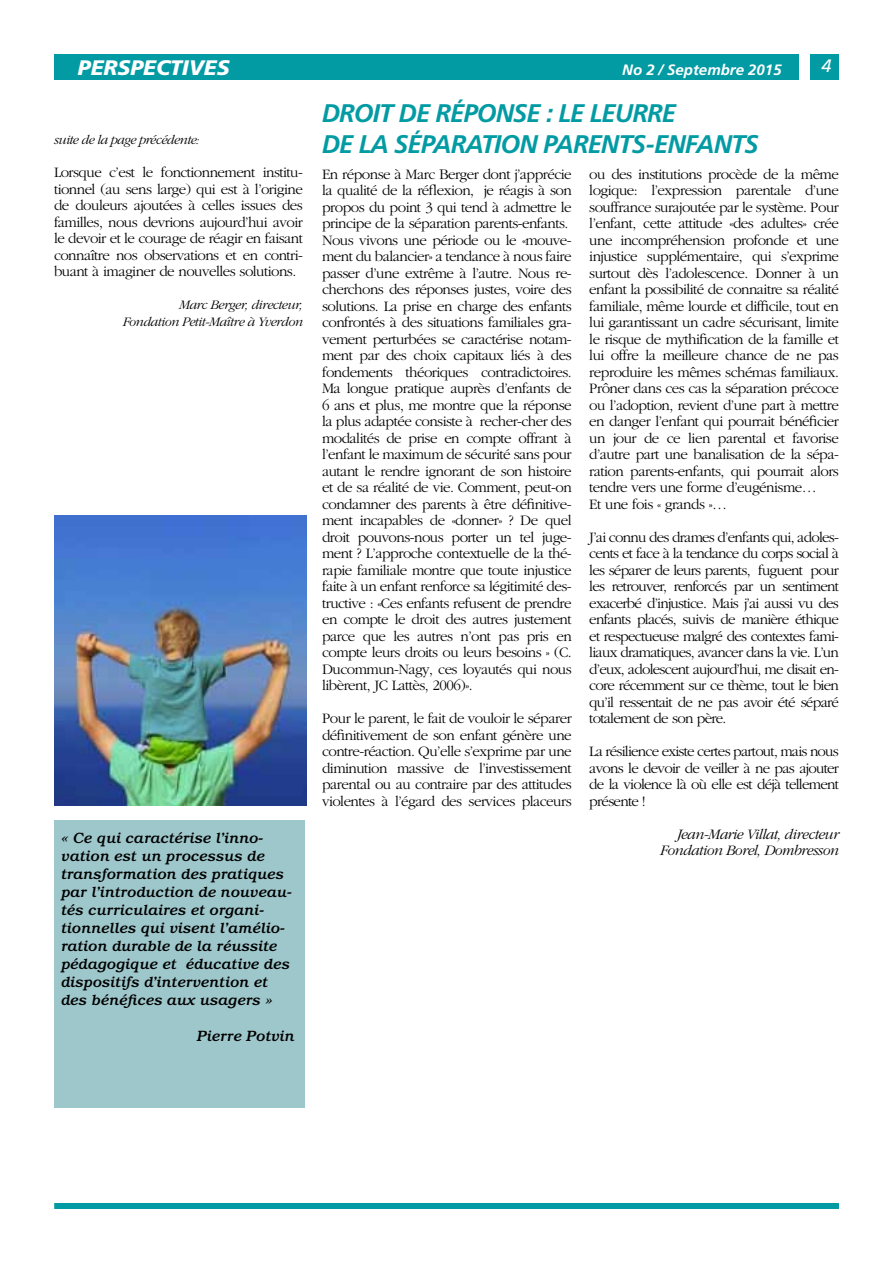
<style>
.page{position:relative;width:893px;height:1263px;background:#fff}
.page>*{position:absolute;margin:0;border:0;box-sizing:border-box;transform-origin:0 0}
.t1{font:italic 700 25.5px/30.6px "Frutiger";letter-spacing:-.035em;color:#039ba3}
.t2{font:italic 900 21px "Frutiger";color:#fff}
.t3{font:italic 18px "Frutiger";color:#fff}
.t4{font:300 15px/16.5px "Garamond";letter-spacing:-.035em;color:#000;text-align:justify}
.t5{font:italic 500 15px/18px "Bookman";color:#000}
.t6{font:italic 300 15px/16.5px "Garamond";letter-spacing:-.035em;color:#000;text-align:right}
.t7{font:italic 700 15px "Frutiger";color:#fff}
.t8{font:italic 300 13.5px/16.5px "Garamond";letter-spacing:-.035em;color:#000;text-align:right}
</style>
<div class="page">
<div style="left:54px;top:1203px;width:785px;height:6px;background:#039ba3"></div>
<div style="left:54px;top:54px;width:744px;height:25px;background:#039ba3"></div>
<div style="left:810px;top:54px;width:29px;height:25px;background:#039ba3"></div>
<img style="left:54px;top:516px;width:252px;height:290px">
<div style="left:54px;top:820px;width:251px;height:287px;background:#9ec7cb"></div>
<h2 class="t2" style="left:78px;top:55px;width:153px">PERSPECTIVES</h2>
<p class="t7" style="left:622px;top:61px;width:161px">NO 2 / SEPTEMBRE 2015</p>
<p class="t3" style="left:822px;top:56px;width:12px">4</p>
<p class="t8" style="left:54px;top:132px;width:147px">suite de la page précédente:</p>
<p class="t4" style="left:54px;top:164px;width:250px">Lorsque c’est le fonctionnement institu&shy;tionnel (au sens large) qui est à l’origine de douleurs ajoutées à celles issues des familles, nous devrions aujourd’hui avoir le devoir et le courage de réagir en faisant connaître nos observations et en contri&shy;buant à imaginer de nouvelles solutions.</p>
<p class="t8" style="left:123px;top:297px;width:182px">Marc Berger, directeur,<br>Fondation Petit-Maître à Yverdon</p>
<p class="t5" style="left:61px;top:828px;width:232px">« Ce qui caractérise l’inno&shy;vation est un processus de transformation des pratiques par l’introduction de nouveau&shy;tés curriculaires et organi&shy;tionnelles qui visent l’amélio&shy;ration durable de la réussite pédagogique et éducative des dispositifs d’intervention et des bénéfices aux usagers »</p>
<p class="t5" style="left:197px;top:1026px;width:99px">Pierre Potvin</p>
<h1 class="t1" style="left:322px;top:97px;width:187px">DROIT DE RÉPONSE</h1>
<h1 class="t1" style="left:322px;top:97px;width:438px;text-indent:224px">: LE LEURRE<br>DE LA SÉPARATION PARENTS-ENFANTS</h1>
<p class="t4" style="left:322px;top:166px;width:251px;text-align:left">En réponse à Marc Berger dont j’apprécie la qualité de la réflexion, je réagis à son propos du point 3 qui tend à admettre le principe de la séparation parents-enfants.<br>Nous vivons une période ou le «mouve&shy;ment du balancier» a tendance à nous faire passer d’une extrême à l’autre. Nous re&shy;cherchons des réponses justes, voire des solutions. La prise en charge des enfants confrontés à des situations familiales gra&shy;vement perturbées se caractérise notam&shy;ment par des choix capitaux liés à des fondements théoriques contradictoires.<br>Ma longue pratique auprès d’enfants de 6 ans et plus, me montre que la réponse la plus adaptée consiste à recher-cher des modalités de prise en compte offrant à l’enfant le maximum de sécurité sans pour autant le rendre ignorant de son histoire et de sa réalité de vie. Comment, peut-on condamner des parents à être définitive&shy;ment incapables de «donner» ? De quel droit pouvons-nous porter un tel juge&shy;ment ? L’approche contextuelle de la thé&shy;rapie familiale montre que toute injustice faite à un enfant renforce sa légitimité des&shy;tructive : «Ces enfants refusent de prendre en compte le droit des autres justement parce que les autres n’ont pas pris en compte leurs droits ou leurs besoins » (C.<br>Ducommun-Nagy, ces loyautés qui nous libèrent, JC Lattès, 2006)».</p>
<p class="t4" style="left:322px;top:710px;width:251px">Pour le parent, le fait de vouloir le séparer définitivement de son enfant génère une contre-réaction. Qu’elle s’exprime par une diminution massive de l’investissement parental ou au contraire par des attitudes violentes à l’égard des services placeurs</p>
<p class="t4" style="left:589px;top:166px;width:251px;text-align:left">ou des institutions procède de la même logique: l’expression parentale d’une souffrance surajoutée par le système. Pour l’enfant, cette attitude «des adultes» crée une incompréhension profonde et une injustice supplémentaire, qui s’exprime surtout dès l’adolescence. Donner à un enfant la possibilité de connaitre sa réalité familiale, même lourde et difficile, tout en lui garantissant un cadre sécurisant, limite le risque de mythification de la famille et lui offre la meilleure chance de ne pas reproduire les mêmes schémas familiaux.<br>Prôner dans ces cas la séparation précoce ou l’adoption, revient d’une part à mettre en danger l’enfant qui pourrait bénéficier un jour de ce lien parental et favorise d’autre part une banalisation de la sépa&shy;ration parents-enfants, qui pourrait alors tendre vers une forme d’eugénisme…<br>Et une fois « grands »…</p>
<p class="t4" style="left:589px;top:529px;width:251px">J’ai connu des drames d’enfants qui, adoles&shy;cents et face à la tendance du corps social à les séparer de leurs parents, fuguent pour les retrouver, renforcés par un sentiment exacerbé d’injustice. Mais j’ai aussi vu des enfants placés, suivis de manière éthique et respectueuse malgré des contextes fami&shy;liaux dramatiques, avancer dans la vie. L’un d’eux, adolescent aujourd’hui, me disait en&shy;core récemment sur ce thème, tout le bien qu’il ressentait de ne pas avoir été séparé totalement de son père.</p>
<p class="t4" style="left:589px;top:743px;width:251px">La résilience existe certes partout, mais nous avons le devoir de veiller à ne pas ajouter de la violence là où elle est déjà tellement présente !</p>
<p class="t6" style="left:660px;top:826px;width:180px">Jean-Marie Villat, directeur<br>Fondation Borel, Dombresson</p>
</div>
